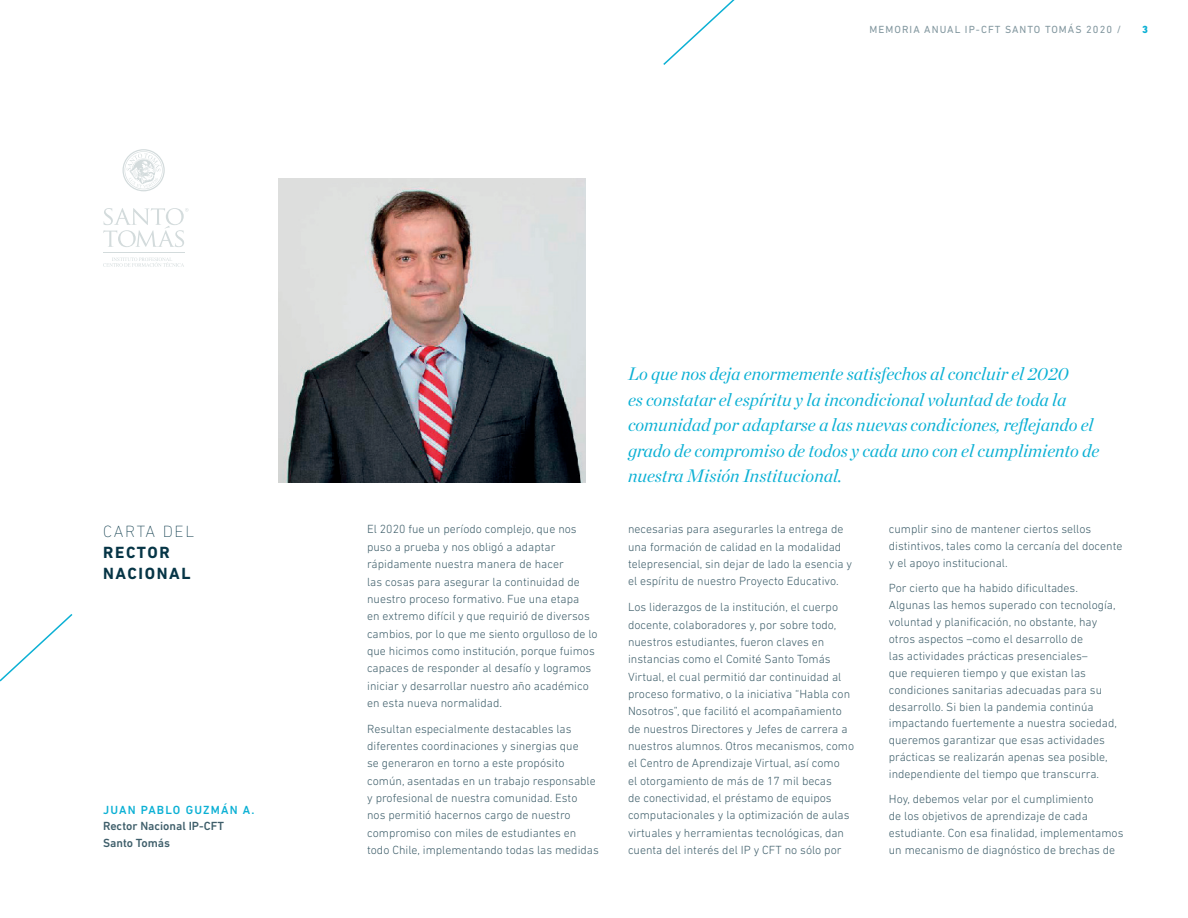
<style>
.page{position:relative;width:1188px;height:918px;background:#fff}
.page>*{position:absolute;margin:0;border:0;box-sizing:border-box;transform-origin:0 0}
.t1{font:italic 18px/25.5px "Chronicle Display";color:#0bb0d4}
.t2{font:700 16.5px/21.3px "DIN Next LT Pro";letter-spacing:.1em;color:#063546}
.t3{font:200 16.5px "DIN Next LT Pro";letter-spacing:.1em;color:#063546}
.t4{font:300 12px/17.4px "DIN Next LT Pro";color:#3e5e6a}
.t5{font:500 12px/16.5px "DIN Next LT Pro";color:#3e5e6a}
.t6{font:500 12px "DIN Next LT Pro";letter-spacing:.1em;color:#0bb0d4}
.t7{font:10.5px "DIN Next LT Pro";letter-spacing:.1em;color:#82979f}
.t8{font:800 10.5px "DIN Next LT Pro";color:#0bb0d4}
</style>
<div class="page">
<svg style="left:0;top:614px;width:73px;height:68px"></svg>
<svg style="left:663px;top:0;width:72px;height:65px"></svg>
<img style="left:279px;top:178px;width:307px;height:304px">
<svg style="left:123px;top:149px;width:42px;height:42px"></svg>
<svg style="left:103px;top:208px;width:86px;height:39px"></svg>
<hr style="left:103px;top:253px;width:81px;height:1px;background:#d3dbdc">
<svg style="left:103px;top:258px;width:81px;height:9px"></svg>
<p class="t7" style="left:870px;top:24px;width:253px">MEMORIA ANUAL IP-CFT SANTO TOMÁS 2020 /</p>
<p class="t8" style="left:1142px;top:24px;width:7px">3</p>
<h2 class="t3" style="left:103px;top:522px;width:92px">CARTA DEL</h2>
<h2 class="t2" style="left:103px;top:542px;width:89px">RECTOR<br>NACIONAL</h2>
<p class="t6" style="left:103px;top:803px;width:153px">JUAN PABLO GUZMÁN A.</p>
<p class="t5" style="left:103px;top:818px;width:122px">Rector Nacional IP-CFT<br>Santo Tomás</p>
<p class="t4" style="left:367px;top:521px;width:232px">El 2020 fue un período complejo, que nos puso a prueba y nos obligó a adaptar rápidamente nuestra manera de hacer<br>las cosas para asegurar la continuidad de nuestro proceso formativo. Fue una etapa<br>en extremo difícil y que requirió de diversos cambios, por lo que me siento orgulloso de lo que hicimos como institución, porque fuimos capaces de responder al desafío y logramos iniciar y desarrollar nuestro año académico en esta nueva normalidad.</p>
<p class="t4" style="left:367px;top:720px;width:233px">Resultan especialmente destacables las diferentes coordinaciones y sinergias que<br>se generaron en torno a este propósito común, asentadas en un trabajo responsable y profesional de nuestra comunidad. Esto<br>nos permitió hacernos cargo de nuestro compromiso con miles de estudiantes en todo Chile, implementando todas las medidas</p>
<p class="t1" style="left:628px;top:360px;width:473px">Lo que nos deja enormemente satisfechos al concluir el 2020<br>es constatar el espíritu y la incondicional voluntad de toda la comunidad por adaptarse a las nuevas condiciones, reflejando el grado de compromiso de todos y cada uno con el cumplimiento de nuestra Misión Institucional.</p>
<p class="t4" style="left:628px;top:520px;width:226px">necesarias para asegurarles la entrega de una formación de calidad en la modalidad telepresencial, sin dejar de lado la esencia y el espíritu de nuestro Proyecto Educativo.</p>
<p class="t4" style="left:628px;top:598px;width:228px">Los liderazgos de la institución, el cuerpo docente, colaboradores y, por sobre todo, nuestros estudiantes, fueron claves en instancias como el Comité Santo Tomás Virtual, el cual permitió dar continuidad al proceso formativo, o la iniciativa “Habla con Nosotros”, que facilitó el acompañamiento de nuestros Directores y Jefes de carrera a nuestros alumnos. Otros mecanismos, como el Centro de Aprendizaje Virtual, así como<br>el otorgamiento de más de 17 mil becas<br>de conectividad, el préstamo de equipos computacionales y la optimización de aulas virtuales y herramientas tecnológicas, dan cuenta del interés del IP y CFT no sólo por</p>
<p class="t4" style="left:889px;top:521px;width:235px;line-height:16.8px">cumplir sino de mantener ciertos sellos distintivos, tales como la cercanía del docente y el apoyo institucional.</p>
<p class="t4" style="left:889px;top:580px;width:230px;line-height:16.8px">Por cierto que ha habido dificultades.<br>Algunas las hemos superado con tecnología, voluntad y planificación, no obstante, hay otros aspectos –como el desarrollo de<br>las actividades prácticas presenciales–<br>que requieren tiempo y que existan las condiciones sanitarias adecuadas para su desarrollo. Si bien la pandemia continúa impactando fuertemente a nuestra sociedad, queremos garantizar que esas actividades prácticas se realizarán apenas sea posible, independiente del tiempo que transcurra.</p>
<p class="t4" style="left:889px;top:791px;width:236px;line-height:16.8px">Hoy, debemos velar por el cumplimiento<br>de los objetivos de aprendizaje de cada estudiante. Con esa finalidad, implementamos un mecanismo de diagnóstico de brechas de</p>
</div>
